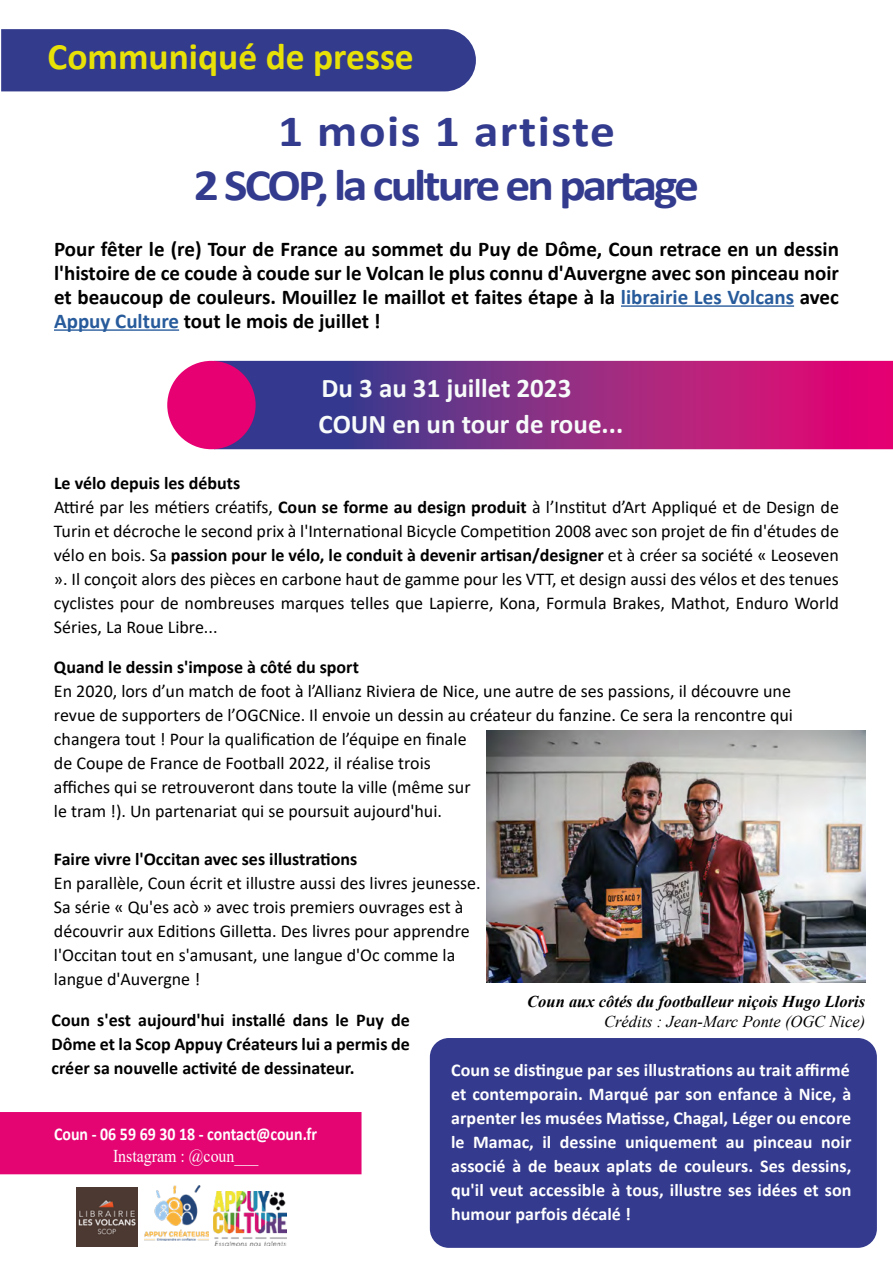
<style>
.page{position:relative;width:893px;height:1263px;background:#fff}
.page>*{position:absolute;margin:0;border:0;box-sizing:border-box;transform-origin:0 0}
.t1{font:700 45px/54px "Calibri";letter-spacing:-.06em;color:#323b8e;text-align:center;scale:1.1 1}
.t2{font:700 37.5px "Calibri";color:#e8e108}
.t3{font:700 27px/36px "Calibri";color:#f7fbfa}
.t4{font:700 21px/24px "Calibri";color:#000;text-align:justify}
.t5{font:18px/24px "Calibri";color:#000}
.t6{font:700 18px/24px "Calibri";letter-spacing:.005em;color:#fff;text-align:justify}
.t7{font:700 18px/24px "Calibri";color:#000}
.t8{font:700 18px "Calibri";letter-spacing:.005em;color:#fff;scale:.88 1}
.t9{font:18px "Times New Roman";color:#fff;scale:.88 1}
.t10{font:italic 700 16.5px "Times New Roman";color:#000}
.t11{font:italic 16.5px "Times New Roman";color:#000}
.s1{color:#275b9b}
.s2{font-weight:700}
</style>
<div class="page">
<div style="left:428px;top:1036px;width:451px;height:214px;background:#343a8d;border-radius:21px"></div>
<div style="left:425px;top:1033px;width:456px;height:219px;border:4px solid #fff;border-radius:21px"></div>
<img style="left:486px;top:730px;width:379px;height:253px">
<div style="left:0;top:1112px;width:361px;height:62px;background:#e40572"></div>
<hr style="left:621px;top:305px;width:173px;height:2px;background:#275b9b">
<hr style="left:54px;top:329px;width:125px;height:2px;background:#275b9b">
<div style="left:1px;top:29px;width:475px;height:62px;background:#333b8d"></div>
<svg style="left:218px;top:361px;width:675px;height:88px;background:#8c2782"></svg>
<div style="left:167px;top:361px;width:89px;height:88px;background:#e60071;border-radius:50%"></div>
<img style="left:76px;top:1188px;width:62px;height:58px">
<img style="left:214px;top:1192px;width:72px;height:54px">
<img style="left:144px;top:1186px;width:65px;height:54px">
<h2 class="t2" style="left:48px;top:30px;width:368px">Communiqué de presse</h2>
<h1 class="t1" style="left:194px;top:104px;width:461px">1 mois 1 artiste<br>2 SCOP, la culture en partage</h1>
<p class="t4" style="left:54px;top:236px;width:786px">Pour fêter le (re) Tour de France au sommet du Puy de Dôme, Coun retrace en un dessin l'histoire de ce coude à coude sur le Volcan le plus connu d'Auvergne avec son pinceau noir et beaucoup de couleurs. Mouillez le maillot et faites étape à la <span class="s1">librairie Les Volcans</span> avec <span class="s1">Appuy Culture</span> tout le mois de juillet !</p>
<h3 class="t3" style="left:319px;top:370px;width:306px">Du 3 au 31 juillet 2023<br>COUN en un tour de roue...</h3>
<p class="t5" style="left:54px;top:470px;width:786px"><span class="s2">Le vélo depuis les débuts<br></span>Attiré par les métiers créatifs, <span class="s2">Coun se forme au design produit</span> à l’Institut d’Art Appliqué et de Design de Turin et décroche le second prix à l'International Bicycle Competition 2008 avec son projet de fin d'études de vélo en bois. Sa <span class="s2">passion pour le vélo, le conduit à devenir artisan/designer</span> et à créer sa société « Leoseven ». Il conçoit alors des pièces en carbone haut de gamme pour les VTT, et design aussi des vélos et des tenues cyclistes pour de nombreuses marques telles que Lapierre, Kona, Formula Brakes, Mathot, Enduro World Séries, La Roue Libre...</p>
<p class="t7" style="left:54px;top:654px;width:306px">Quand le dessin s'impose à côté du sport</p>
<p class="t5" style="left:54px;top:678px;width:741px">En 2020, lors d’un match de foot à l’Allianz Riviera de Nice, une autre de ses passions, il découvre une revue de supporters de l’OGCNice. Il envoie un dessin au créateur du fanzine. Ce sera la rencontre qui changera tout ! Pour la qualification de l’équipe en finale<br>de Coupe de France de Football 2022, il réalise trois<br>affiches qui se retrouveront dans toute la ville (même sur<br>le tram !). Un partenariat qui se poursuit aujourd'hui.</p>
<p class="t7" style="left:54px;top:846px;width:305px">Faire vivre l'Occitan avec ses illustrations</p>
<p class="t5" style="left:54px;top:870px;width:428px">En parallèle, Coun écrit et illustre aussi des livres jeunesse.<br>Sa série « Qu'es acò » avec trois premiers ouvrages est à découvrir aux Editions Gilletta. Des livres pour apprendre l'Occitan tout en s'amusant, une langue d'Oc comme la langue d'Auvergne !</p>
<p class="t10" style="left:527px;top:990px;width:339px">Coun aux côtés du footballeur niçois Hugo Lloris</p>
<p class="t7" style="left:52px;top:1008px;width:360px">Coun s'est aujourd'hui installé dans le Puy de</p>
<p class="t11" style="left:604px;top:1010px;width:263px">Crédits : Jean-Marc Ponte (OGC Nice)</p>
<p class="t7" style="left:52px;top:1032px;width:360px">Dôme et la Scop Appuy Créateurs lui a permis de créer sa nouvelle activité de dessinateur.</p>
<p class="t6" style="left:451px;top:1057px;width:402px">Coun se distingue par ses illustrations au trait affirmé et contemporain. Marqué par son enfance à Nice, à arpenter les musées Matisse, Chagal, Léger ou encore le Mamac, il dessine uniquement au pinceau noir associé à de beaux aplats de couleurs. Ses dessins, qu'il veut accessible à tous, illustre ses idées et son humour parfois décalé !</p>
<p class="t8" style="left:54px;top:1121px;width:300px">Coun - 06 59 69 30 18 - contact@coun.fr</p>
<p class="t9" style="left:113px;top:1143px;width:167px">Instagram : @coun___</p>
</div>
